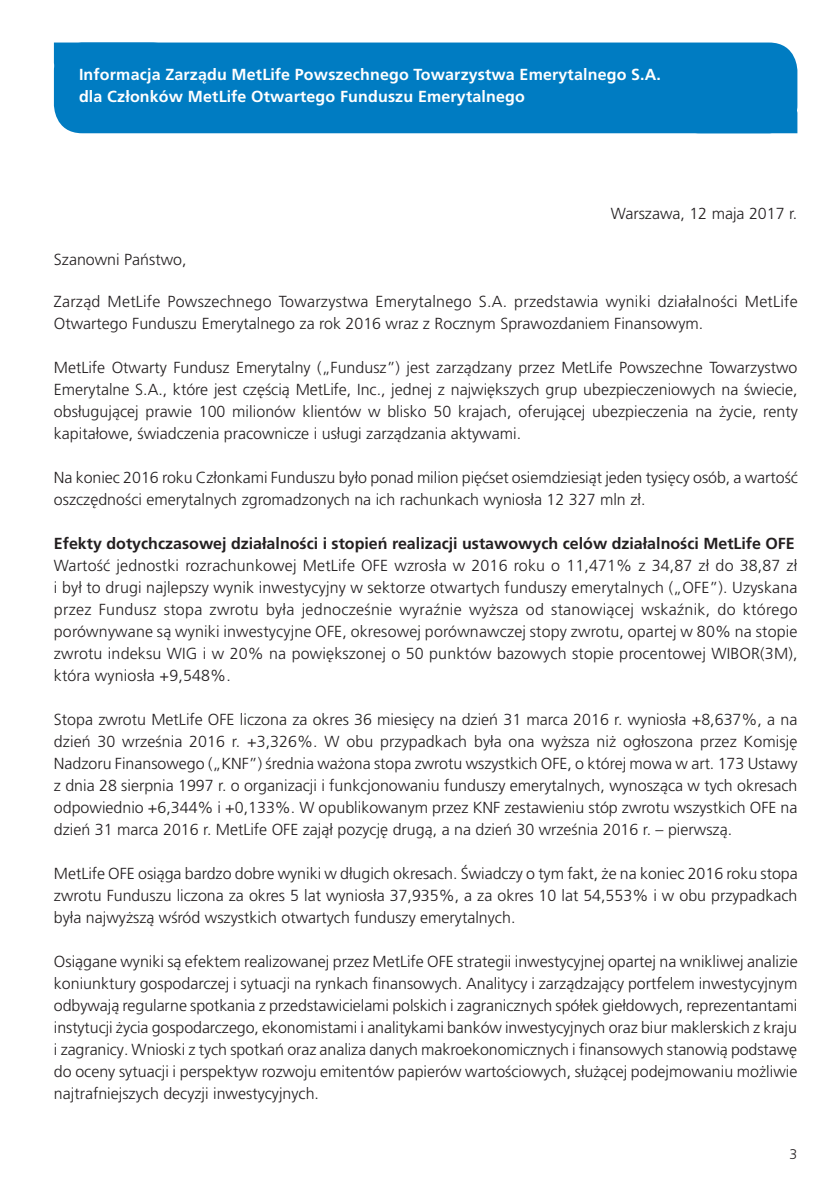
<style>
.page{position:relative;width:840px;height:1191px;background:#fff}
.page>*{position:absolute;margin:0;border:0;box-sizing:border-box;transform-origin:0 0}
.t1{font:300 16px/22px "Frutiger LT Pro";color:#231f20;text-align:justify}
.t2{font:700 16px/22px "Frutiger LT Pro";letter-spacing:.01em;color:#fff}
.t3{font:700 16px "Frutiger LT Pro";color:#231f20}
.t4{font:300 14px "Frutiger LT Pro";color:#231f20}
</style>
<div class="page">
<div style="left:54px;top:43px;width:743px;height:90px;background:#007cc2;border-radius:28px"></div>
<svg style="left:54px;top:43px;width:23px;height:25px"></svg>
<svg style="left:774px;top:110px;width:23px;height:23px"></svg>
<p class="t2" style="left:79px;top:63px;width:583px">Informacja Zarządu MetLife Powszechnego Towarzystwa Emerytalnego S.A. dla Członków MetLife Otwartego Funduszu Emerytalnego</p>
<p class="t1" style="left:610px;top:202px;width:188px">Warszawa, 12 maja 2017 r.</p>
<p class="t1" style="left:54px;top:248px;width:134px">Szanowni Państwo,</p>
<p class="t1" style="left:54px;top:290px;width:744px">Zarząd MetLife Powszechnego Towarzystwa Emerytalnego S.A. przedstawia wyniki działalności MetLife<br>Otwartego Funduszu Emerytalnego za rok 2016 wraz z Rocznym Sprawozdaniem Finansowym.</p>
<p class="t1" style="left:54px;top:356px;width:745px">MetLife Otwarty Fundusz Emerytalny („Fundusz”) jest zarządzany przez MetLife Powszechne Towarzystwo Emerytalne S.A., które jest częścią MetLife, Inc., jednej z największych grup ubezpieczeniowych na świecie, obsługującej prawie 100 milionów klientów w blisko 50 krajach, oferującej ubezpieczenia na życie, renty kapitałowe, świadczenia pracownicze i usługi zarządzania aktywami.</p>
<p class="t1" style="left:54px;top:466px;width:745px">Na koniec 2016 roku Członkami Funduszu było ponad milion pięćset osiemdziesiąt jeden tysięcy osób, a wartość oszczędności emerytalnych zgromadzonych na ich rachunkach wyniosła 12 327 mln zł.</p>
<p class="t3" style="left:54px;top:534px;width:742px">Efekty dotychczasowej działalności i stopień realizacji ustawowych celów działalności MetLife OFE</p>
<p class="t1" style="left:54px;top:554px;width:745px">Wartość jednostki rozrachunkowej MetLife OFE wzrosła w 2016 roku o 11,471% z 34,87 zł do 38,87 zł i był to drugi najlepszy wynik inwestycyjny w sektorze otwartych funduszy emerytalnych („OFE”). Uzyskana przez Fundusz stopa zwrotu była jednocześnie wyraźnie wyższa od stanowiącej wskaźnik, do którego porównywane są wyniki inwestycyjne OFE, okresowej porównawczej stopy zwrotu, opartej w 80% na stopie zwrotu indeksu WIG i w 20% na powiększonej o 50 punktów bazowych stopie procentowej WIBOR(3M), która wyniosła +9,548%.</p>
<p class="t1" style="left:54px;top:708px;width:744px">Stopa zwrotu MetLife OFE liczona za okres 36 miesięcy na dzień 31 marca 2016 r. wyniosła +8,637%, a na dzień 30 września 2016 r. +3,326%. W obu przypadkach była ona wyższa niż ogłoszona przez Komisję Nadzoru Finansowego („KNF”) średnia ważona stopa zwrotu wszystkich OFE, o której mowa w art. 173 Ustawy z dnia 28 sierpnia 1997 r. o organizacji i funkcjonowaniu funduszy emerytalnych, wynosząca w tych okresach odpowiednio +6,344% i +0,133%. W opublikowanym przez KNF zestawieniu stóp zwrotu wszystkich OFE na dzień 31 marca 2016 r. MetLife OFE zajął pozycję drugą, a na dzień 30 września 2016 r. – pierwszą.</p>
<p class="t1" style="left:54px;top:862px;width:745px">MetLife OFE osiąga bardzo dobre wyniki w długich okresach. Świadczy o tym fakt, że na koniec 2016 roku stopa zwrotu Funduszu liczona za okres 5 lat wyniosła 37,935%, a za okres 10 lat 54,553% i w obu przypadkach była najwyższą wśród wszystkich otwartych funduszy emerytalnych.</p>
<p class="t1" style="left:54px;top:950px;width:745px">Osiągane wyniki są efektem realizowanej przez MetLife OFE strategii inwestycyjnej opartej na wnikliwej analizie koniunktury gospodarczej i sytuacji na rynkach finansowych. Analitycy i zarządzający portfelem inwestycyjnym odbywają regularne spotkania z przedstawicielami polskich i zagranicznych spółek giełdowych, reprezentantami instytucji życia gospodarczego, ekonomistami i analitykami banków inwestycyjnych oraz biur maklerskich z kraju i zagranicy. Wnioski z tych spotkań oraz analiza danych makroekonomicznych i finansowych stanowią podstawę do oceny sytuacji i perspektyw rozwoju emitentów papierów wartościowych, służącej podejmowaniu możliwie najtrafniejszych decyzji inwestycyjnych.</p>
<p class="t4" style="left:789px;top:1146px;width:9px">3</p>
</div>
